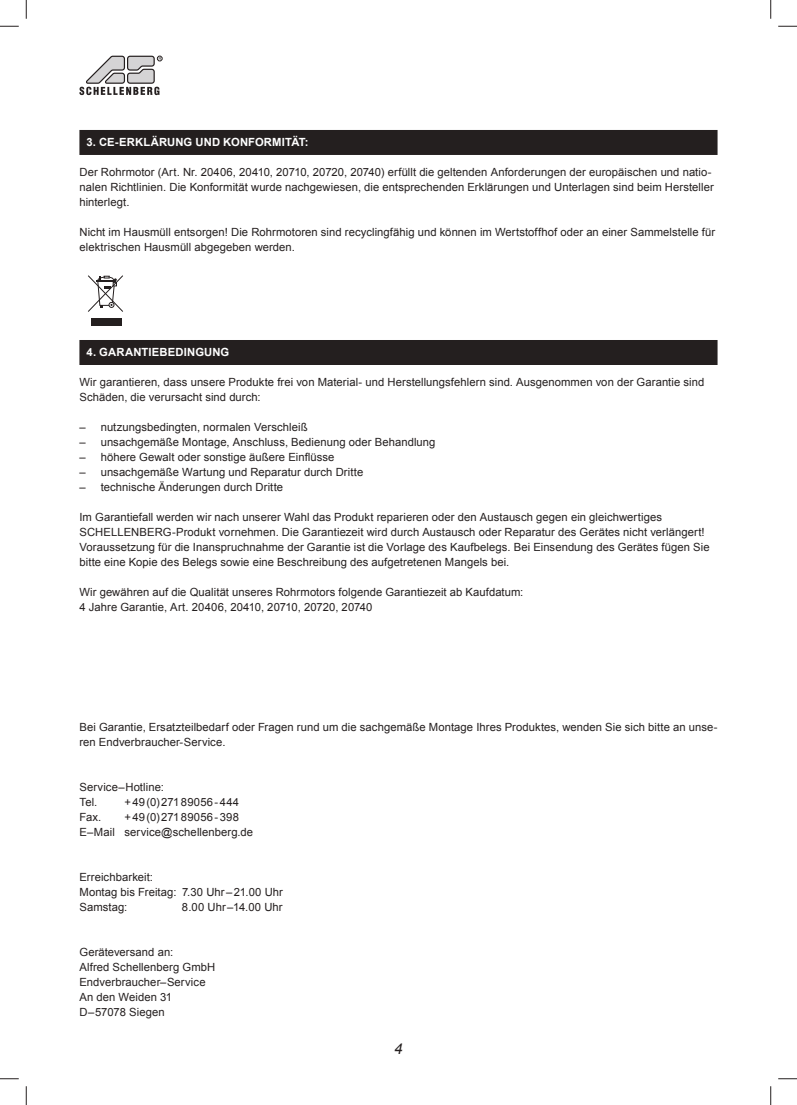
<style>
.page{position:relative;width:797px;height:1105px;background:#fff}
.page>*{position:absolute;margin:0;border:0;box-sizing:border-box;transform-origin:0 0}
.t1{font:italic 15px "Arial";color:#241f1f}
.t2{font:11.25px/15px "Arial";letter-spacing:.005em;color:#241f1f}
.t3{font:700 11.25px "Arial";letter-spacing:.015em;color:#fff}
</style>
<div class="page">
<div style="left:79px;top:130px;width:638px;height:25px;background:#241f1f"></div>
<div style="left:79px;top:340px;width:638px;height:25px;background:#241f1f"></div>
<div style="left:91px;top:318px;width:31px;height:8px;background:#241f1f"></div>
<svg style="left:88px;top:275px;width:35px;height:37px"></svg>
<svg style="left:79px;top:55px;width:83px;height:40px"></svg>
<svg style="left:0;top:25px;width:19px;height:2px"></svg>
<svg style="left:778px;top:25px;width:19px;height:2px"></svg>
<svg style="left:0;top:1078px;width:19px;height:1px"></svg>
<svg style="left:778px;top:1078px;width:19px;height:1px"></svg>
<svg style="left:25px;top:0;width:2px;height:19px"></svg>
<svg style="left:25px;top:1086px;width:2px;height:19px"></svg>
<svg style="left:770px;top:0;width:1px;height:19px"></svg>
<svg style="left:770px;top:1086px;width:1px;height:19px"></svg>
<p class="t3" style="left:86px;top:135px;width:223px">3. CE-ERKLÄRUNG UND KONFORMITÄT:</p>
<p class="t2" style="left:79px;top:165px;width:636px">Der Rohrmotor (Art. Nr. 20406, 20410, 20710, 20720, 20740) erfüllt die geltenden Anforderungen der europäischen und natio&shy;nalen Richtlinien. Die Konformität wurde nachgewiesen, die entsprechenden Erklärungen und Unterlagen sind beim Hersteller hinterlegt.</p>
<p class="t2" style="left:79px;top:225px;width:637px">Nicht im Hausmüll entsorgen! Die Rohrmotoren sind recyclingfähig und können im Wertstoffhof oder an einer Sammelstelle für elektrischen Hausmüll abgegeben werden.</p>
<p class="t3" style="left:86px;top:345px;width:144px">4. GARANTIEBEDINGUNG</p>
<p class="t2" style="left:79px;top:375px;width:626px">Wir garantieren, dass unsere Produkte frei von Material- und Herstellungsfehlern sind. Ausgenommen von der Garantie sind<br>Schäden, die verursacht sind durch:</p>
<p class="t2" style="left:79px;top:420px;width:230px">– nutzungsbedingten, normalen Verschleiß</p>
<p class="t2" style="left:79px;top:435px;width:357px">– unsachgemäße Montage, Anschluss, Bedienung oder Behandlung</p>
<p class="t2" style="left:79px;top:450px;width:256px">– höhere Gewalt oder sonstige äußere Einflüsse</p>
<p class="t2" style="left:79px;top:465px;width:285px">– unsachgemäße Wartung und Reparatur durch Dritte</p>
<p class="t2" style="left:79px;top:480px;width:205px">– technische Änderungen durch Dritte</p>
<p class="t2" style="left:79px;top:510px;width:631px">Im Garantiefall werden wir nach unserer Wahl das Produkt reparieren oder den Austausch gegen ein gleichwertiges SCHELLENBERG-Produkt vornehmen. Die Garantiezeit wird durch Austausch oder Reparatur des Gerätes nicht verlängert!<br>Voraussetzung für die Inanspruchnahme der Garantie ist die Vorlage des Kaufbelegs. Bei Einsendung des Gerätes fügen Sie bitte eine Kopie des Belegs sowie eine Beschreibung des aufgetretenen Mangels bei.</p>
<p class="t2" style="left:79px;top:585px;width:445px">Wir gewähren auf die Qualität unseres Rohrmotors folgende Garantiezeit ab Kaufdatum:<br>4 Jahre Garantie, Art. 20406, 20410, 20710, 20720, 20740</p>
<p class="t2" style="left:79px;top:720px;width:639px">Bei Garantie, Ersatzteilbedarf oder Fragen rund um die sachgemäße Montage Ihres Produktes, wenden Sie sich bitte an unse&shy;ren Endverbraucher-Service.</p>
<p class="t2" style="left:79px;top:780px;width:86px">Service–Hotline:<br>Tel.</p>
<p class="t2" style="left:124px;top:795px;width:116px">+49(0)27189056-444</p>
<p class="t2" style="left:79px;top:810px;width:175px;text-indent:45px">+49(0)27189056-398<br>E–Mail service@schellenberg.de</p>
<p class="t2" style="left:79px;top:870px;width:205px">Erreichbarkeit:<br>Montag bis Freitag: 7.30 Uhr–21.00 Uhr<br>Samstag:</p>
<p class="t2" style="left:79px;top:810px;width:23px">Fax.</p>
<p class="t2" style="left:182px;top:900px;width:102px">8.00 Uhr–14.00 Uhr</p>
<p class="t2" style="left:79px;top:945px;width:137px">Geräteversand an:<br>Alfred Schellenberg GmbH<br>Endverbraucher–Service<br>An den Weiden 31<br>D–57078 Siegen</p>
<h1 class="t1" style="left:394px;top:1039px;width:10px">4</h1>
</div>
